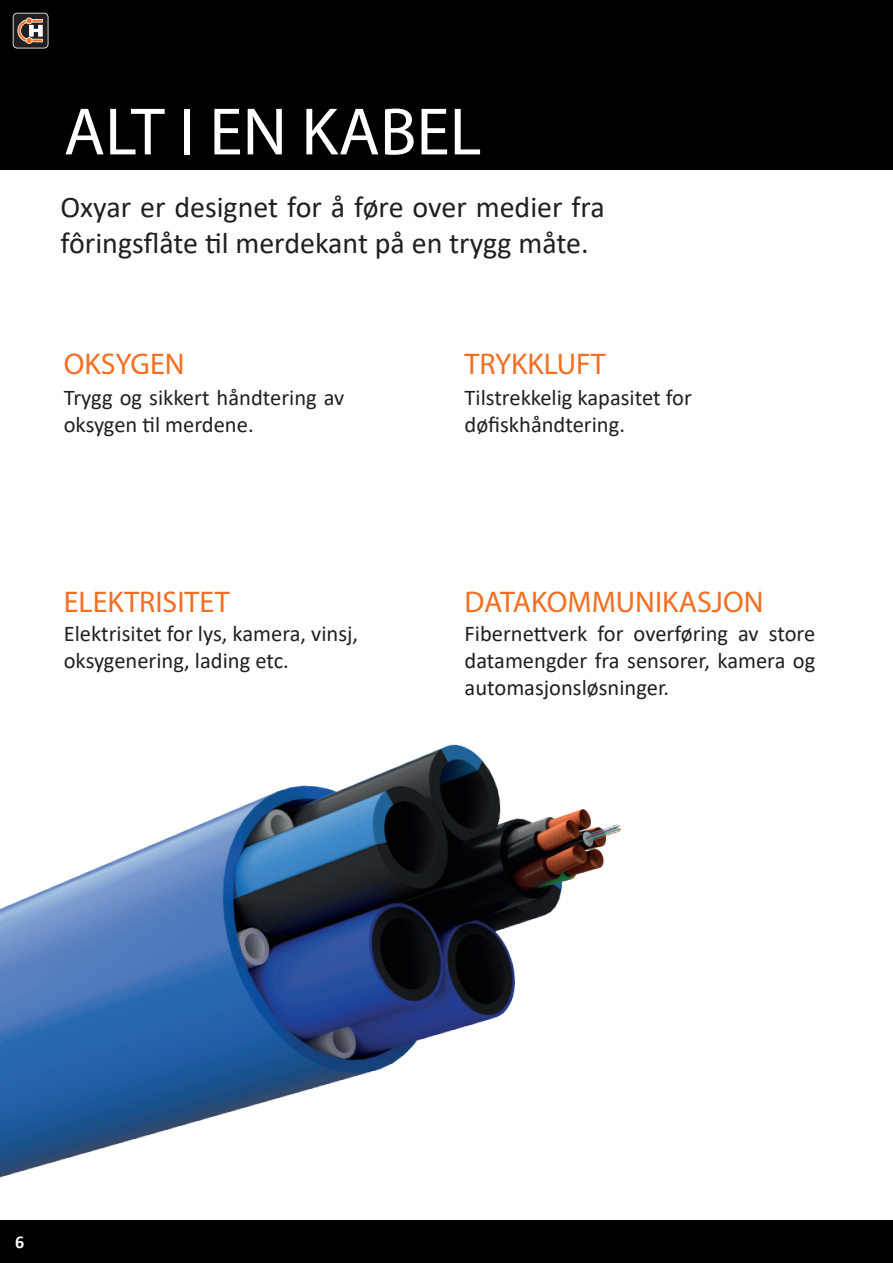
<style>
.page{position:relative;width:893px;height:1263px;background:#fff}
.page>*{position:absolute;margin:0;border:0;box-sizing:border-box;transform-origin:0 0}
.t1{font:67.5px "Myriad Pro";color:#fff}
.t2{font:30px/36px "Calibri";color:#231f20}
.t3{font:30px "Myriad Pro";color:#f36e21}
.t4{font:22.5px/27px "Calibri";color:#231f20}
.t5{font:700 18px "Calibri";color:#fff}
</style>
<div class="page">
<div style="left:0;top:0;width:893px;height:170px;background:#000001"></div>
<div style="left:0;top:1220px;width:893px;height:43px;background:#000001"></div>
<svg style="left:13px;top:13px;width:35px;height:35px"></svg>
<img style="left:0;top:744px;width:622px;height:434px">
<h1 class="t1" style="left:64px;top:90px;width:419px">ALT I EN KABEL</h1>
<h2 class="t2" style="left:61px;top:188px;width:546px">Oxyar er designet for å føre over medier fra fôringsflåte til merdekant på en trygg måte.</h2>
<h2 class="t3" style="left:64px;top:345px;width:122px">OKSYGEN</h2>
<p class="t4" style="left:64px;top:383px;width:282px">Trygg og sikkert håndtering av oksygen til merdene.</p>
<h2 class="t3" style="left:465px;top:345px;width:143px">TRYKKLUFT</h2>
<p class="t4" style="left:465px;top:383px;width:229px">Tilstrekkelig kapasitet for døfiskhåndtering.</p>
<h2 class="t3" style="left:64px;top:583px;width:167px">ELEKTRISITET</h2>
<h2 class="t3" style="left:465px;top:583px;width:300px">DATAKOMMUNIKASJON</h2>
<p class="t4" style="left:64px;top:619px;width:296px">Elektrisitet for lys, kamera, vinsj, oksygenering, lading etc.</p>
<p class="t4" style="left:465px;top:619px;width:352px;text-align:justify">Fibernettverk for overføring av store datamengder fra sensorer, kamera og automasjonsløsninger.</p>
<p class="t5" style="left:15px;top:1229px;width:11px">6</p>
</div>
